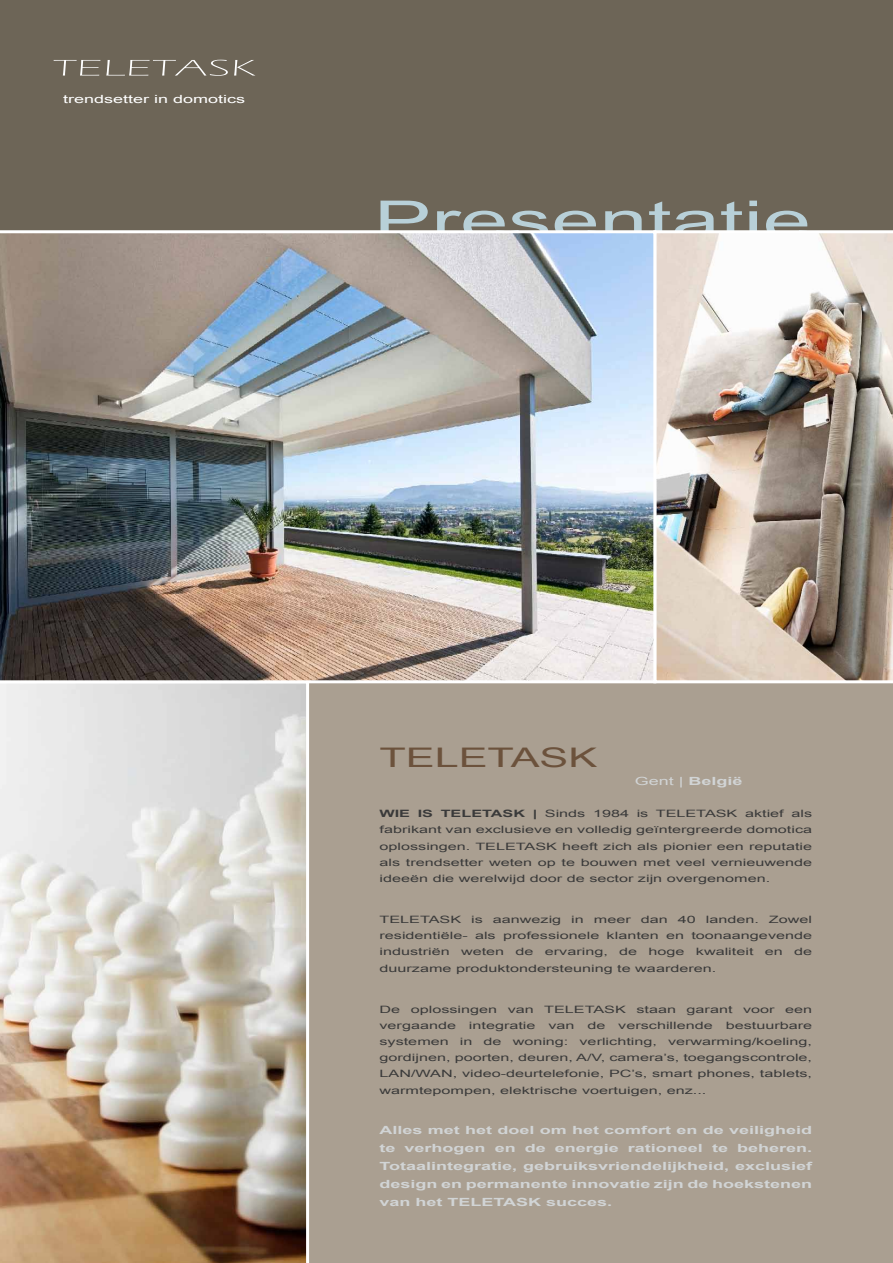
<style>
.page{position:relative;width:893px;height:1263px;background:#fff}
.page>*{position:absolute;margin:0;border:0;box-sizing:border-box;transform-origin:0 0}
.t1{font:54px "Arial";color:#b8d0d8;scale:1.6 1}
.t2{font:27px "Arial";color:#6c523c;scale:1.6 1}
.t3{font:300 23.4px "Eras ITC";color:#fff;scale:2.15 1}
.t4{font:700 11.25px/18px "Arial";color:#d1d4d5;text-align:justify;scale:1.6 1}
.t5{font:11.25px "Arial";color:#fff;scale:1.6 1}
.t6{font:10.2px/16.2px "Arial";color:#3a3a3a;text-align:justify;scale:1.6 1}
.s1{font-weight:400}
.s2{font-weight:700}
</style>
<div class="page">
<div style="left:0;top:675px;width:893px;height:588px;background:#aa9f91"></div>
<div style="left:0;top:0;width:893px;height:266px;background:#6d6557"></div>
<svg style="left:0;top:685px;width:309px;height:578px;background:#c9beb0"></svg>
<img style="left:658px;top:230px;width:235px;height:454px">
<img style="left:0;top:230px;width:658px;height:455px">
<p class="t3" style="left:53px;top:55px;width:96px">TELETASK</p>
<p class="t5" style="left:63px;top:91px;width:115px">trendsetter in domotics</p>
<p class="t1" style="left:374px;top:185px;width:275px">Presentatie</p>
<p class="t2" style="left:379px;top:740px;width:138px">TELETASK</p>
<p class="t4" style="left:635px;top:772px;width:69px"><span class="s1">Gent |</span> België</p>
<p class="t6" style="left:379px;top:806px;width:272px"><span class="s2">WIE IS TELETASK |</span> Sinds 1984 is TELETASK aktief als fabrikant van exclusieve en volledig geïntergreerde domotica oplossingen. TELETASK heeft zich als pionier een reputatie als trendsetter weten op te bouwen met veel vernieuwende ideeën die werelwijd door de sector zijn overgenomen.</p>
<p class="t6" style="left:379px;top:911px;width:272px">TELETASK is aanwezig in meer dan 40 landen. Zowel residentiële- als professionele klanten en toonaangevende industriën weten de ervaring, de hoge kwaliteit en de duurzame produktondersteuning te waarderen.</p>
<p class="t6" style="left:379px;top:1001px;width:272px">De oplossingen van TELETASK staan garant voor een vergaande</p>
<p class="t6" style="left:379px;top:1017px;width:272px;text-indent:346px">bestuurbare systemen in de woning: verlichting, verwarming/koeling, gordijnen, poorten, deuren, A/V, camera’s, toegangscontrole, LAN/WAN, video-deurtelefonie, PC’s, smart phones, tablets, warmtepompen, elektrische voertuigen, enz...</p>
<p class="t4" style="left:379px;top:1121px;width:272px">Alles met het doel om het comfort en de veiligheid te verhogen en de energie rationeel te beheren.<br>Totaalintegratie, gebruiksvriendelijkheid, exclusief design en permanente innovatie zijn de hoekstenen van het TELETASK succes.</p>
<p class="t6" style="left:469px;top:1017px;width:43px">integratie</p>
<p class="t6" style="left:548px;top:1017px;width:18px">van</p>
<p class="t6" style="left:587px;top:1017px;width:13px">de</p>
<p class="t6" style="left:618px;top:1017px;width:61px">verschillende</p>
</div>
